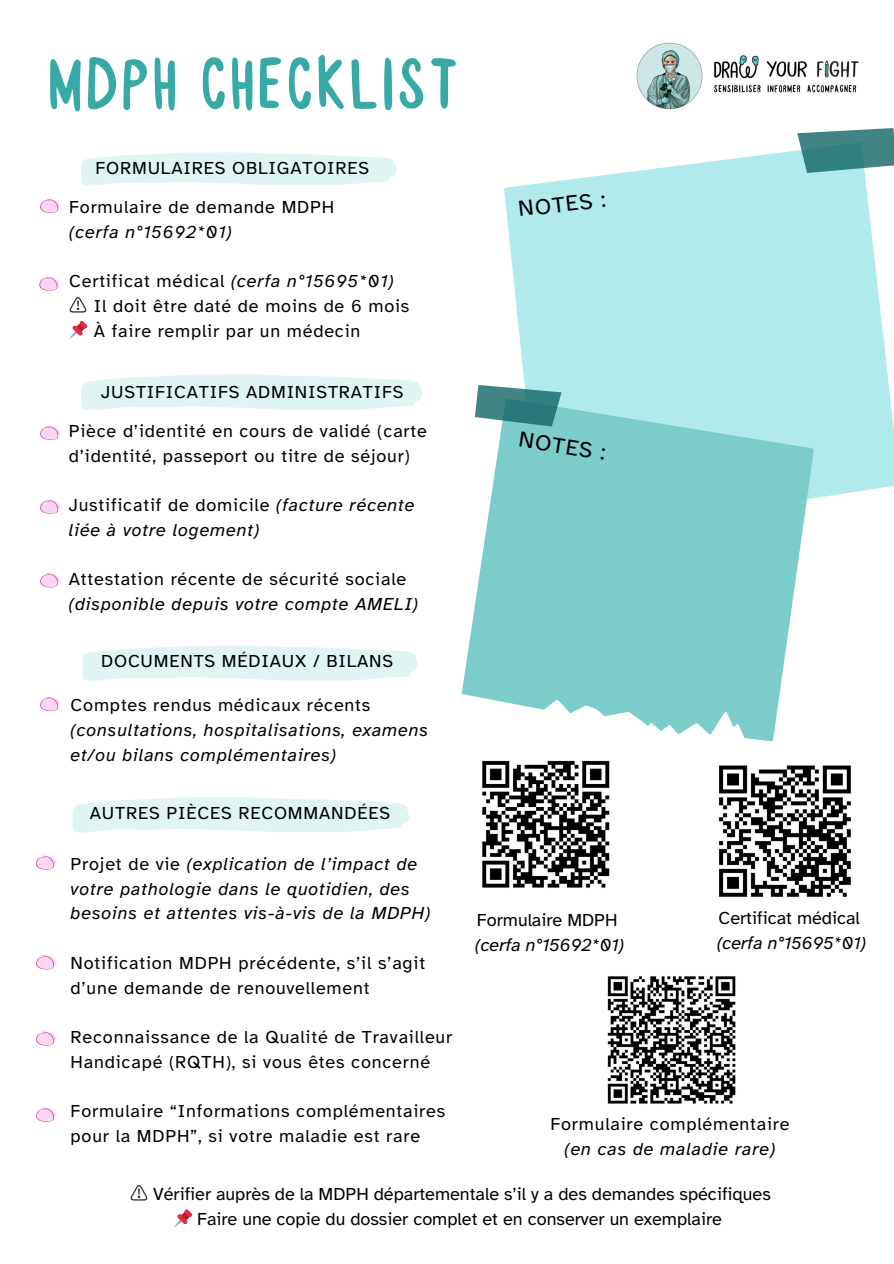
<style>
.page{position:relative;width:894px;height:1264px;background:#fff}
.page>*{position:absolute;margin:0;border:0;box-sizing:border-box;transform-origin:0 0}
.t1{font:87px "Myfont";letter-spacing:-.015em;color:#38aaa5}
.t2{font:22.5px "Atkinson Hyperlegible";color:#000}
.t3{font:18px/24.8px "Atkinson Hyperlegible";letter-spacing:.045em;color:#000}
.t4{font:italic 18px/24.8px "Atkinson Hyperlegible";letter-spacing:.045em;color:#000}
.t5{font:18px "Atkinson Hyperlegible";color:#000}
.t6{font:italic 18px "Atkinson Hyperlegible";color:#000}
.s1{font-style:italic}
.s2{font-family:"Noto Sans CJ Ksc"}
.s3{font-style:normal}
</style>
<div class="page">
<svg style="left:81px;top:152px;width:316px;height:33px;background:#e4f5f5"></svg>
<svg style="left:81px;top:374px;width:341px;height:36px;background:#e5f5f5"></svg>
<svg style="left:82px;top:645px;width:336px;height:35px;background:#e4f5f5"></svg>
<svg style="left:72px;top:797px;width:337px;height:35px;background:#e4f5f5"></svg>
<svg style="left:504px;top:150px;width:389px;height:343px;background:#b9eced"></svg>
<svg style="left:797px;top:128px;width:96px;height:58px;background:#71abab"></svg>
<svg style="left:461px;top:364px;width:391px;height:378px;fill:#7ccdc9"></svg>
<svg style="left:469px;top:370px;width:92px;height:68px"></svg>
<img style="left:482px;top:760px;width:128px;height:128px">
<img style="left:718px;top:765px;width:133px;height:132px">
<img style="left:607px;top:976px;width:129px;height:128px">
<svg style="left:40px;top:199px;width:20px;height:14px"></svg>
<svg style="left:39px;top:277px;width:20px;height:14px"></svg>
<svg style="left:40px;top:426px;width:20px;height:14px"></svg>
<svg style="left:40px;top:500px;width:20px;height:14px"></svg>
<svg style="left:40px;top:582px;width:18px;height:5px"></svg>
<svg style="left:40px;top:573px;width:20px;height:14px"></svg>
<svg style="left:40px;top:697px;width:20px;height:14px"></svg>
<svg style="left:36px;top:855px;width:18px;height:14px"></svg>
<svg style="left:36px;top:856px;width:20px;height:13px"></svg>
<svg style="left:36px;top:964px;width:18px;height:5px"></svg>
<svg style="left:36px;top:955px;width:20px;height:14px"></svg>
<svg style="left:36px;top:1040px;width:18px;height:5px"></svg>
<svg style="left:36px;top:1031px;width:20px;height:14px"></svg>
<svg style="left:36px;top:1116px;width:18px;height:5px"></svg>
<svg style="left:36px;top:1107px;width:20px;height:14px"></svg>
<img style="left:636px;top:42px;width:223px;height:68px">
<p class="t1" style="left:46px;top:37px;width:416px">MDPH CHECKLIST</p>
<h3 class="t3" style="left:96px;top:156px;width:275px">FORMULAIRES OBLIGATOIRES</h3>
<h1 class="t3" style="left:69px;top:195px;width:266px">Formulaire de demande MDPH</h1>
<p class="t4" style="left:69px;top:220px;width:164px">(cerfa n°15692*01)</p>
<h2 class="t3" style="left:69px;top:270px;width:326px">Certificat médical <span class="s1">(cerfa n°15695*01)</span></h2>
<p class="t3" style="left:69px;top:294px;width:341px"><span class="s2">⚠️</span> Il doit être daté de moins de 6 mois</p>
<h3 class="t3" style="left:94px;top:319px;width:268px">À faire remplir par un médecin</h3>
<p class="t3" style="left:101px;top:380px;width:303px">JUSTIFICATIFS ADMINISTRATIFS</p>
<p class="t3" style="left:69px;top:419px;width:359px">Pièce d’identité en cours de validé (carte d’identité, passeport ou titre de séjour)</p>
<p class="t4" style="left:69px;top:494px;width:347px"><span class="s3">Justificatif de domicile</span> (facture récente liée à votre logement)</p>
<p class="t3" style="left:69px;top:568px;width:351px">Attestation récente de sécurité sociale <span class="s1">(disponible depuis votre compte AMELI)</span></p>
<p class="t3" style="left:101px;top:649px;width:293px">DOCUMENTS MÉDIAUX / BILANS</p>
<p class="t4" style="left:71px;top:694px;width:359px"><span class="s3">Comptes rendus médicaux récents </span>(consultations, hospitalisations, examens et/ou bilans complémentaires)</p>
<p class="t3" style="left:90px;top:801px;width:302px">AUTRES PIÈCES RECOMMANDÉES</p>
<p class="t4" style="left:71px;top:852px;width:361px"><span class="s3">Projet de vie</span> (explication de l’impact de votre pathologie dans le quotidien, des besoins et attentes vis-à-vis de la MDPH)</p>
<p class="t3" style="left:71px;top:951px;width:356px">Notification MDPH précédente, s’il s’agit d’une demande de renouvellement</p>
<p class="t3" style="left:71px;top:1025px;width:383px">Reconnaissance de la Qualité de Travailleur<br>Handicapé (RQTH), si vous êtes concerné</p>
<p class="t3" style="left:71px;top:1100px;width:376px">Formulaire “Informations complémentaires pour la MDPH”, si votre maladie est rare</p>
<p class="t2" style="left:517px;top:198px;width:89px;rotate:-6deg">NOTES :</p>
<p class="t2" style="left:520px;top:428px;width:89px;rotate:9deg">NOTES :</p>
<p class="t5" style="left:477px;top:911px;width:142px">Formulaire MDPH</p>
<p class="t6" style="left:475px;top:936px;width:150px">(cerfa n°15692*01)</p>
<p class="t5" style="left:718px;top:909px;width:143px">Certificat médical</p>
<p class="t6" style="left:717px;top:934px;width:150px">(cerfa n°15695*01)</p>
<h3 class="t3" style="left:550px;top:1112px;width:240px;text-align:center">Formulaire complémentaire <span class="s1">(en cas de maladie rare)</span></h3>
<p class="t5" style="left:130px;top:1186px;width:642px"><span class="s2">⚠️</span> Vérifier auprès de la MDPH départementale s’il y a des demandes spécifiques</p>
<h2 class="t5" style="left:197px;top:1210px;width:526px">Faire une copie du dossier complet et en conserver un exemplaire</h2>
</div>
